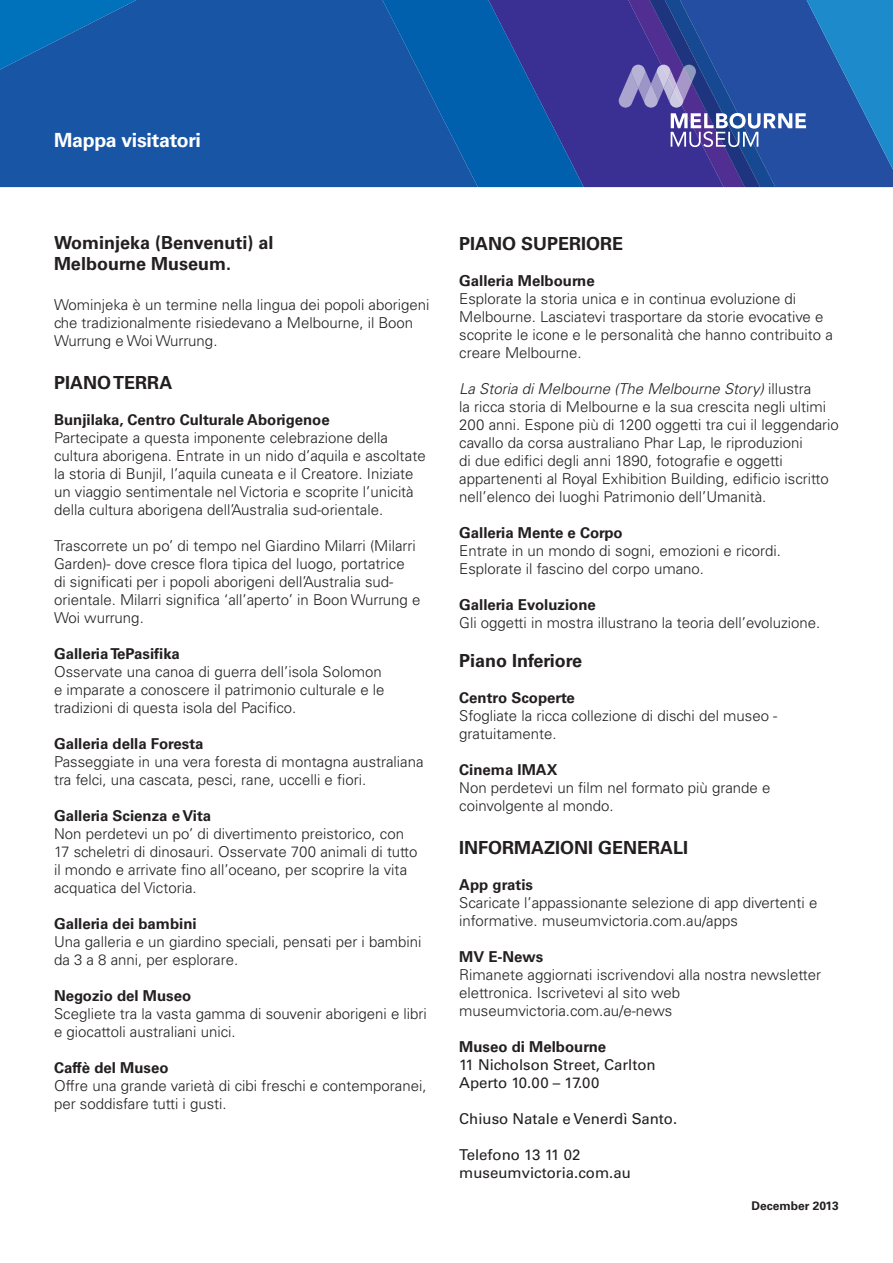
<style>
.page{position:relative;width:893px;height:1263px;background:#fff}
.page>*{position:absolute;margin:0;border:0;box-sizing:border-box;transform-origin:0 0}
.Head_A{font:700 19.5px "Univers";letter-spacing:-.015em;color:#fff}
.t1{font:700 18px/21.6px "Univers";color:#231f20}
.t2{font:300 15px/18px "Univers";color:#231f20}
.t3{font:700 15px "Univers";color:#231f20}
.t4{font:15px "Univers";color:#231f20}
.t5{font:700 12px "Univers";color:#231f20}
.s1{font-style:italic}
</style>
<div class="page">
<div style="left:0;top:0;width:382px;height:187px;background:#1855a5"></div>
<svg style="left:382px;top:0;width:511px;height:187px;background:#2852a4"></svg>
<p class="Head_A" style="left:54px;top:128px;width:148px">Mappa visitatori</p>
<p class="t1" style="left:54px;top:232px;width:221px">Wominjeka (Benvenuti) al<br>Melbourne Museum.</p>
<p class="t2" style="left:54px;top:296px;width:377px">Wominjeka è un termine nella lingua dei popoli aborigeni che tradizionalmente risiedevano a Melbourne, il Boon<br>Wurrung e Woi Wurrung.</p>
<p class="t1" style="left:54px;top:372px;width:120px">PIANO TERRA</p>
<p class="t3" style="left:54px;top:411px;width:277px">Bunjilaka, Centro Culturale Aborigenoe</p>
<p class="t2" style="left:54px;top:429px;width:373px">Partecipate a questa imponente celebrazione della cultura aborigena. Entrate in un nido d’aquila e ascoltate la storia di Bunjil, l’aquila cuneata e il Creatore. Iniziate un viaggio sentimentale nel Victoria e scoprite l’unicità della cultura aborigena dell’Australia sud-orientale.</p>
<p class="t2" style="left:54px;top:537px;width:368px">Trascorrete un po’ di tempo nel Giardino Milarri (Milarri Garden)- dove cresce flora tipica del luogo, portatrice<br>di significati per i popoli aborigeni dell’Australia sud&shy;orientale. Milarri significa ‘all’aperto’ in Boon Wurrung e Woi wurrung.</p>
<p class="t3" style="left:54px;top:645px;width:127px">Galleria TePasifika</p>
<p class="t2" style="left:54px;top:663px;width:332px">Osservate una canoa di guerra dell’isola Solomon e imparate a conoscere il patrimonio culturale e le tradizioni di questa isola del Pacifico.</p>
<p class="t3" style="left:54px;top:735px;width:151px">Galleria della Foresta</p>
<p class="t2" style="left:54px;top:753px;width:371px">Passeggiate in una vera foresta di montagna australiana tra felci, una cascata, pesci, rane, uccelli e fiori.</p>
<p class="t3" style="left:54px;top:807px;width:159px">Galleria Scienza e Vita</p>
<p class="t2" style="left:54px;top:825px;width:365px">Non perdetevi un po’ di divertimento preistorico, con 17 scheletri di dinosauri. Osservate 700 animali di tutto il mondo e arrivate fino all’oceano, per scoprire la vita acquatica del Victoria.</p>
<p class="t3" style="left:54px;top:915px;width:144px">Galleria dei bambini</p>
<p class="t2" style="left:54px;top:933px;width:369px">Una galleria e un giardino speciali, pensati per i bambini da 3 a 8 anni, per esplorare.</p>
<p class="t3" style="left:54px;top:987px;width:139px">Negozio del Museo</p>
<p class="t2" style="left:54px;top:1005px;width:374px">Scegliete tra la vasta gamma di souvenir aborigeni e libri e giocattoli australiani unici.</p>
<p class="t3" style="left:54px;top:1059px;width:116px">Caffè del Museo</p>
<p class="t2" style="left:54px;top:1077px;width:374px">Offre una grande varietà di cibi freschi e contemporanei, per soddisfare tutti i gusti.</p>
<p class="t1" style="left:459px;top:232px;width:166px">PIANO SUPERIORE</p>
<p class="t3" style="left:459px;top:271px;width:137px">Galleria Melbourne</p>
<p class="t2" style="left:459px;top:289px;width:375px">Esplorate la storia unica e in continua evoluzione di Melbourne. Lasciatevi trasportare da storie evocative e scoprite le icone e le personalità che hanno contribuito a creare Melbourne.</p>
<p class="t2" style="left:459px;top:379px;width:381px"><span class="s1">La Storia di Melbourne (The Melbourne Story)</span> illustra<br>la ricca storia di Melbourne e la sua crescita negli ultimi 200 anni. Espone più di 1200 oggetti tra cui il leggendario cavallo da corsa australiano Phar Lap, le riproduzioni<br>di due edifici degli anni 1890, fotografie e oggetti appartenenti al Royal Exhibition Building, edificio iscritto nell’elenco dei luoghi Patrimonio dell’Umanità.</p>
<p class="t3" style="left:459px;top:523px;width:165px">Galleria Mente e Corpo</p>
<p class="t2" style="left:459px;top:541px;width:323px">Entrate in un mondo di sogni, emozioni e ricordi.<br>Esplorate il fascino del corpo umano.</p>
<p class="t3" style="left:459px;top:595px;width:138px">Galleria Evoluzione</p>
<p class="t2" style="left:459px;top:613px;width:363px">Gli oggetti in mostra illustrano la teoria dell’evoluzione.</p>
<p class="t1" style="left:459px;top:650px;width:125px">Piano Inferiore</p>
<p class="t3" style="left:459px;top:689px;width:117px">Centro Scoperte</p>
<p class="t2" style="left:459px;top:707px;width:320px">Sfogliate la ricca collezione di dischi del museo - gratuitamente.</p>
<p class="t3" style="left:459px;top:761px;width:100px">Cinema IMAX</p>
<p class="t2" style="left:459px;top:779px;width:313px">Non perdetevi un film nel formato più grande e coinvolgente al mondo.</p>
<p class="t1" style="left:459px;top:837px;width:231px">INFORMAZIONI GENERALI</p>
<p class="t3" style="left:459px;top:876px;width:75px">App gratis</p>
<p class="t2" style="left:459px;top:894px;width:360px">Scaricate l’appassionante selezione di app divertenti e informative. museumvictoria.com.au/apps</p>
<p class="t3" style="left:459px;top:948px;width:86px">MV E-News</p>
<p class="t2" style="left:459px;top:966px;width:363px">Rimanete aggiornati iscrivendovi alla nostra newsletter elettronica. Iscrivetevi al sito web museumvictoria.com.au/e-news</p>
<p class="t3" style="left:459px;top:1038px;width:148px">Museo di Melbourne</p>
<p class="t4" style="left:459px;top:1056px;width:198px">11 Nicholson Street, Carlton</p>
<p class="t4" style="left:459px;top:1074px;width:142px">Aperto 10.00 – 17.00</p>
<p class="t4" style="left:459px;top:1110px;width:219px">Chiuso Natale e Venerdì Santo.</p>
<p class="t4" style="left:459px;top:1146px;width:123px">Telefono 13 11 02</p>
<p class="t4" style="left:459px;top:1164px;width:173px">museumvictoria.com.au</p>
<p class="t5" style="left:752px;top:1198px;width:89px">December 2013</p>
</div>
